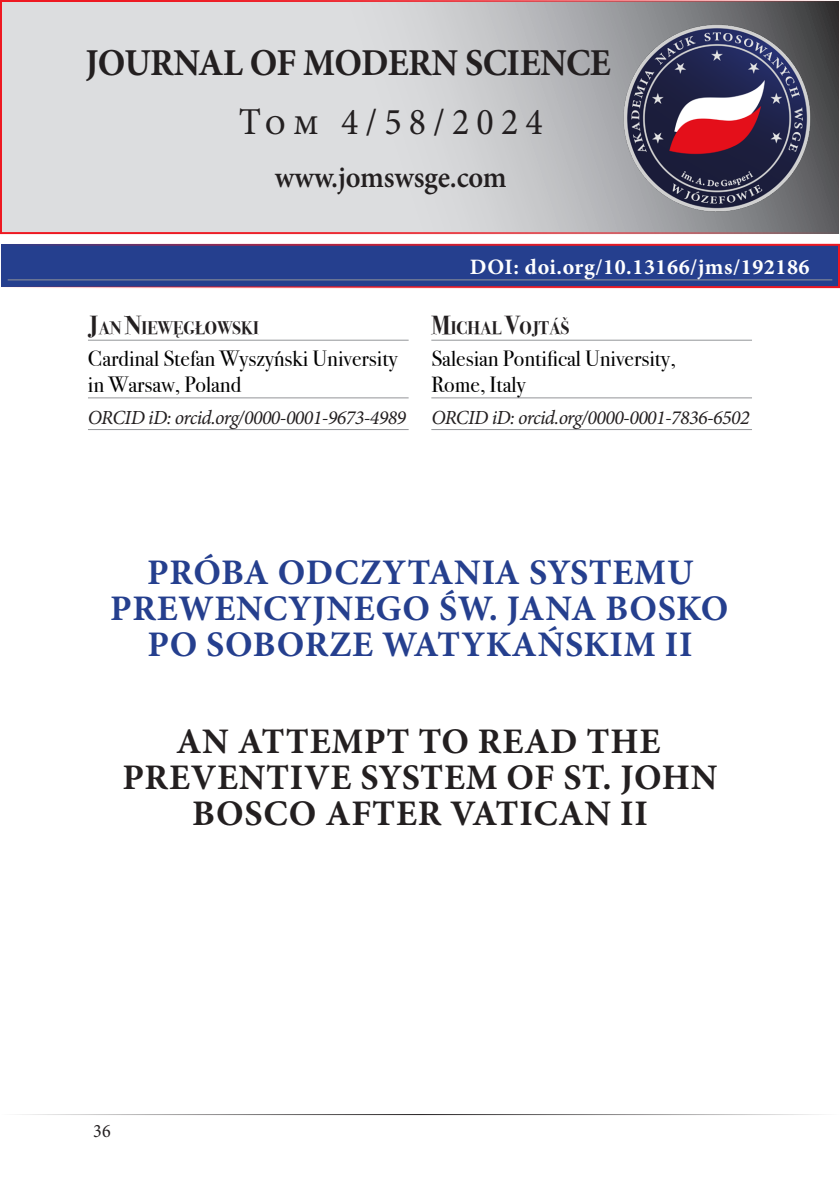
<style>
.page{position:relative;width:840px;height:1191px;background:#fff}
.page>*{position:absolute;margin:0;border:0;box-sizing:border-box;transform-origin:0 0}
.JoMS_-_Baner{font:700 38px "Minion Pro";letter-spacing:-.015em;color:#231f20;scale:.95 1}
.JoMS_-_Baner-2{font:38px "Minion Pro";letter-spacing:.195em;color:#231f20;scale:.95 1}
.Tytuł_-ARTICLE_-_PIERWSZY{font:700 36px/36px "Minion Pro";letter-spacing:.02em;color:#253f8e;text-align:center}
.Tytuł_-ARTICLE_-_DRUGI{font:700 36px/36px "Minion Pro";letter-spacing:.02em;color:#231f20;text-align:center}
.JoMS_-_Baner-3{font:600 30px "Minion Pro";letter-spacing:-.005em;color:#231f20;scale:.95 1}
.Ramka_autorska_-_afiliacja{font:22px/26px "Bodoni Svty Two ITCTT";color:#000}
.Ramka_-_DOI{font:700 22px "Minion Pro";letter-spacing:.025em;color:#fff}
.Ramka_autorska_-_ORCID{font:italic 20px "Minion Pro";letter-spacing:-.03em;color:#231f20}
.t1{font:19px "Minion Pro";color:#231f20;scale:.95 1}
.Ramka_autorska_-_autor{font:700 18.2px "Bodoni Svty Two ITCTT";color:#231f20;scale:.95 1}
.s1{font-size:26px}
</style>
<div class="page">
<hr style="left:0;top:1114px;width:839px;height:1px;background:#231f20">
<div style="left:1px;top:245px;width:837px;height:42px;background:#253f8e"></div>
<hr style="left:8px;top:279px;width:823px;height:1px;background:#939598">
<div style="left:0;top:244px;width:839px;height:44px;border:2px solid #ee1821"></div>
<svg style="left:3px;top:3px;width:833px;height:228px;background:#cacbcd"></svg>
<div style="left:0;top:0;width:839px;height:234px;border:2px solid #ee1821"></div>
<img style="left:620px;top:22px;width:193px;height:192px">
<hr style="left:88px;top:340px;width:320px;height:1px;background:#939598">
<hr style="left:88px;top:397px;width:320px;height:1px;background:#939598">
<hr style="left:88px;top:429px;width:320px;height:1px;background:#939598">
<hr style="left:431px;top:340px;width:320px;height:1px;background:#939598">
<hr style="left:431px;top:397px;width:320px;height:1px;background:#939598">
<hr style="left:431px;top:429px;width:320px;height:1px;background:#939598">
<p class="JoMS_-_Baner" style="left:85px;top:36px;width:554px">JOURNAL OF MODERN SCIENCE</p>
<p class="JoMS_-_Baner-2" style="left:238px;top:96px;width:321px">Tom 4/58/2024</p>
<p class="JoMS_-_Baner-3" style="left:274px;top:157px;width:246px">www.jomswsge.com</p>
<p class="Ramka_autorska_-_autor" style="left:88px;top:313px;width:181px"><span class="s1">J</span>AN <span class="s1">N</span>IEWĘGŁOWSKI</p>
<p class="Ramka_autorska_-_afiliacja" style="left:88px;top:343px;width:311px">Cardinal Stefan Wyszyński University in Warsaw, Poland</p>
<p class="Ramka_autorska_-_ORCID" style="left:88px;top:403px;width:319px">ORCID iD: orcid.org/0000-0001-9673-4989</p>
<p class="Ramka_-_DOI" style="left:469px;top:251px;width:341px">DOI: doi.org/10.13166/jms/192186</p>
<p class="Ramka_autorska_-_autor" style="left:431px;top:313px;width:147px"><span class="s1">M</span>ICHAL <span class="s1">V</span>OJTÁŠ</p>
<p class="Ramka_autorska_-_afiliacja" style="left:431px;top:343px;width:246px">Salesian Pontifical University,<br>Rome, Italy</p>
<p class="Ramka_autorska_-_ORCID" style="left:431px;top:403px;width:319px">ORCID iD: orcid.org/0000-0001-7836-6502</p>
<p class="Tytuł_-ARTICLE_-_PIERWSZY" style="left:110px;top:554px;width:619px">PRÓBA ODCZYTANIA SYSTEMU<br>PREWENCYJNEGO ŚW. JANA BOSKO<br>PO SOBORZE WATYKAŃSKIM II</p>
<p class="Tytuł_-ARTICLE_-_DRUGI" style="left:122px;top:723px;width:596px">AN ATTEMPT TO READ THE<br>PREVENTIVE SYSTEM OF ST. JOHN<br>BOSCO AFTER VATICAN II</p>
<p class="t1" style="left:93px;top:1118px;width:20px">36</p>
</div>
